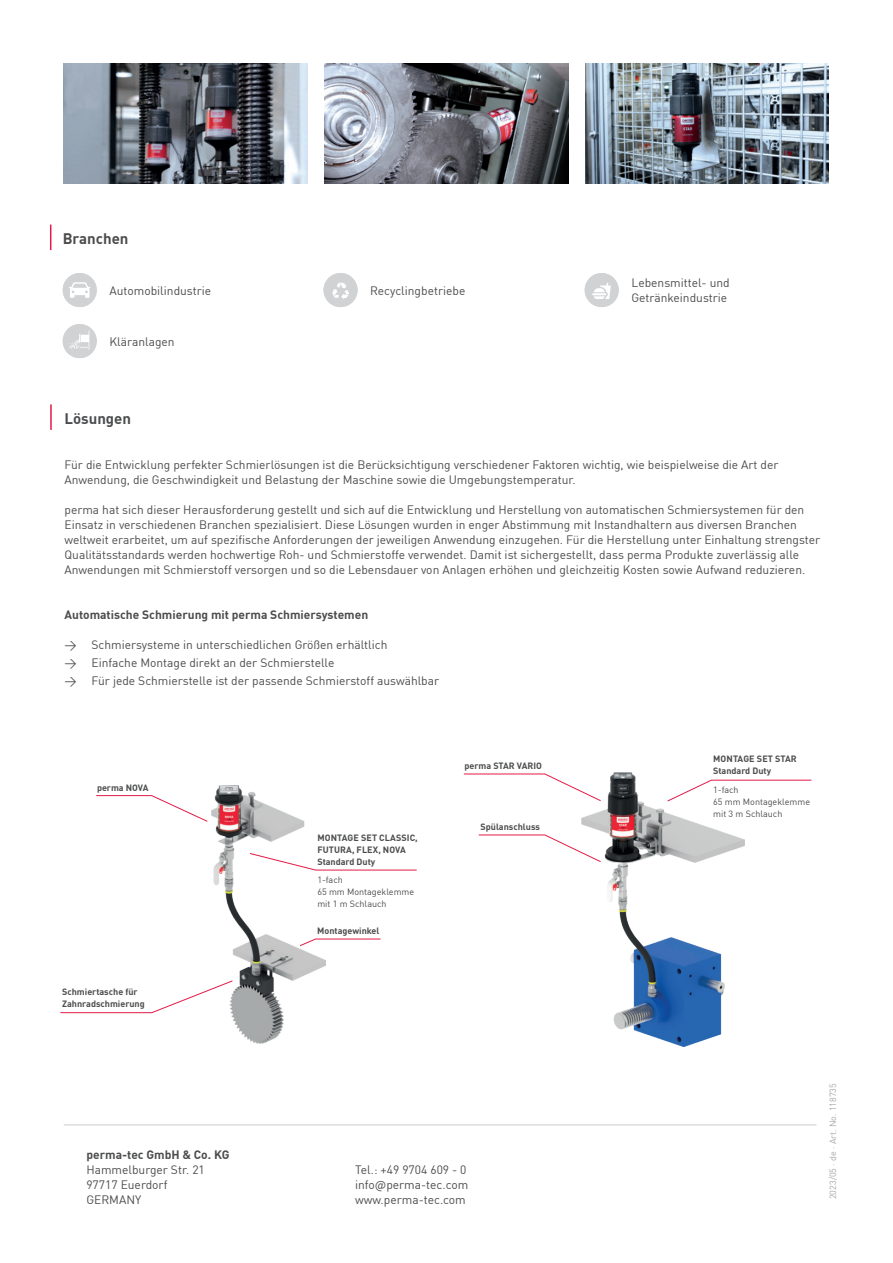
<style>
.page{position:relative;width:893px;height:1263px;background:#fff}
.page>*{position:absolute;margin:0;border:0;box-sizing:border-box;transform-origin:0 0}
.t1{font:700 15px "DIN Pro";color:#4b4c4d}
.t2{font:12px/15px "DIN Pro";color:#4b4c4d}
.t3{font:700 12px "DIN Pro";color:#4b4c4d}
.t4{font:700 9px/12px "DIN Pro";color:#4b4c4d}
.t5{font:9px/12px "DIN Pro";color:#4b4c4d}
.t6{font:9px "DIN Pro";color:#a8a9ad}
</style>
<div class="page">
<hr style="left:64px;top:1124px;width:752px;height:1px;background:#d1d2d4">
<img style="left:64px;top:64px;width:244px;height:120px">
<img style="left:325px;top:64px;width:243px;height:120px">
<img style="left:585px;top:64px;width:244px;height:120px">
<img style="left:212px;top:786px;width:113px;height:258px">
<img style="left:582px;top:772px;width:162px;height:274px">
<svg style="left:463px;top:773px;width:139px;height:29px"></svg>
<svg style="left:96px;top:795px;width:112px;height:27px"></svg>
<div style="left:63px;top:273px;width:34px;height:34px;background:#d1d2d4;border-radius:50%"></div>
<svg style="left:69px;top:282px;width:22px;height:16px"></svg>
<div style="left:324px;top:273px;width:34px;height:34px;background:#d1d2d4;border-radius:50%"></div>
<svg style="left:332px;top:282px;width:17px;height:17px"></svg>
<div style="left:585px;top:273px;width:34px;height:34px;background:#d1d2d4;border-radius:50%"></div>
<svg style="left:592px;top:283px;width:19px;height:16px"></svg>
<div style="left:63px;top:324px;width:34px;height:34px;background:#d1d2d4;border-radius:50%"></div>
<svg style="left:69px;top:331px;width:20px;height:19px"></svg>
<hr style="left:50px;top:404px;width:2px;height:26px;background:#e31a47">
<svg style="left:50px;top:225px;width:1px;height:25px"></svg>
<svg style="left:478px;top:834px;width:124px;height:29px"></svg>
<svg style="left:60px;top:980px;width:173px;height:33px"></svg>
<svg style="left:249px;top:852px;width:168px;height:19px"></svg>
<svg style="left:299px;top:938px;width:82px;height:9px"></svg>
<svg style="left:667px;top:779px;width:145px;height:23px"></svg>
<p class="t1" style="left:63px;top:233px;width:67px">Branchen</p>
<p class="t2" style="left:109px;top:283px;width:103px">Automobilindustrie</p>
<p class="t2" style="left:631px;top:276px;width:100px">Lebensmittel- und<br>Getränkeindustrie</p>
<p class="t2" style="left:370px;top:283px;width:97px">Recyclingbetriebe</p>
<p class="t2" style="left:109px;top:334px;width:67px">Kläranlagen</p>
<p class="t1" style="left:64px;top:413px;width:68px">Lösungen</p>
<p class="t2" style="left:64px;top:457px;width:716px">Für die Entwicklung perfekter Schmierlösungen ist die Berücksichtigung verschiedener Faktoren wichtig, wie beispielweise die Art der<br>Anwendung, die Geschwindigkeit und Belastung der Maschine sowie die Umgebungstemperatur.</p>
<p class="t2" style="left:64px;top:502px;width:757px">perma hat sich dieser Herausforderung gestellt und sich auf die Entwicklung und Herstellung von automatischen Schmiersystemen für den Einsatz in verschiedenen Branchen spezialisiert. Diese Lösungen wurden in enger Abstimmung mit Instandhaltern aus diversen Branchen weltweit erarbeitet, um auf spezifische Anforderungen der jeweiligen Anwendung einzugehen. Für die Herstellung unter Einhaltung strengster Qualitätsstandards werden hochwertige Roh- und Schmierstoffe verwendet. Damit ist sichergestellt, dass perma Produkte zuverlässig alle Anwendungen mit Schmierstoff versorgen und so die Lebensdauer von Anlagen erhöhen und gleichzeitig Kosten sowie Aufwand reduzieren.</p>
<p class="t3" style="left:64px;top:610px;width:305px">Automatische Schmierung mit perma Schmiersystemen</p>
<p class="t2" style="left:64px;top:636px;width:324px">→ Schmiersysteme in unterschiedlichen Größen erhältlich</p>
<p class="t2" style="left:64px;top:654px;width:271px">→ Einfache Montage direkt an der Schmierstelle</p>
<p class="t2" style="left:64px;top:672px;width:376px">→ Für jede Schmierstelle ist der passende Schmierstoff auswählbar</p>
<p class="t4" style="left:97px;top:782px;width:53px">perma NOVA</p>
<p class="t4" style="left:62px;top:987px;width:84px">Schmiertasche für<br>Zahnradschmierung</p>
<p class="t4" style="left:317px;top:832px;width:102px">MONTAGE SET CLASSIC,<br>FUTURA, FLEX, NOVA<br>Standard Duty</p>
<p class="t5" style="left:317px;top:874px;width:98px">1-fach<br>65 mm Montageklemme mit 1 m Schlauch</p>
<p class="t4" style="left:317px;top:926px;width:64px">Montagewinkel</p>
<p class="t4" style="left:464px;top:761px;width:79px">perma STAR VARIO</p>
<p class="t4" style="left:480px;top:822px;width:61px">Spülanschluss</p>
<p class="t4" style="left:713px;top:754px;width:85px">MONTAGE SET STAR<br>Standard Duty</p>
<p class="t5" style="left:713px;top:784px;width:98px">1-fach<br>65 mm Montageklemme mit 3 m Schlauch</p>
<p class="t3" style="left:86px;top:1150px;width:145px">perma-tec GmbH &amp; Co. KG</p>
<p class="t2" style="left:86px;top:1163px;width:120px">Hammelburger Str. 21<br>97717 Euerdorf<br>GERMANY</p>
<p class="t2" style="left:355px;top:1163px;width:115px">Tel.: +49 9704 609 - 0 info@perma-tec.com www.perma-tec.com</p>
<p class="t6" style="left:828px;top:1199px;width:118px;rotate:-90deg">2023/05 · de · Art. No. 118735</p>
</div>
